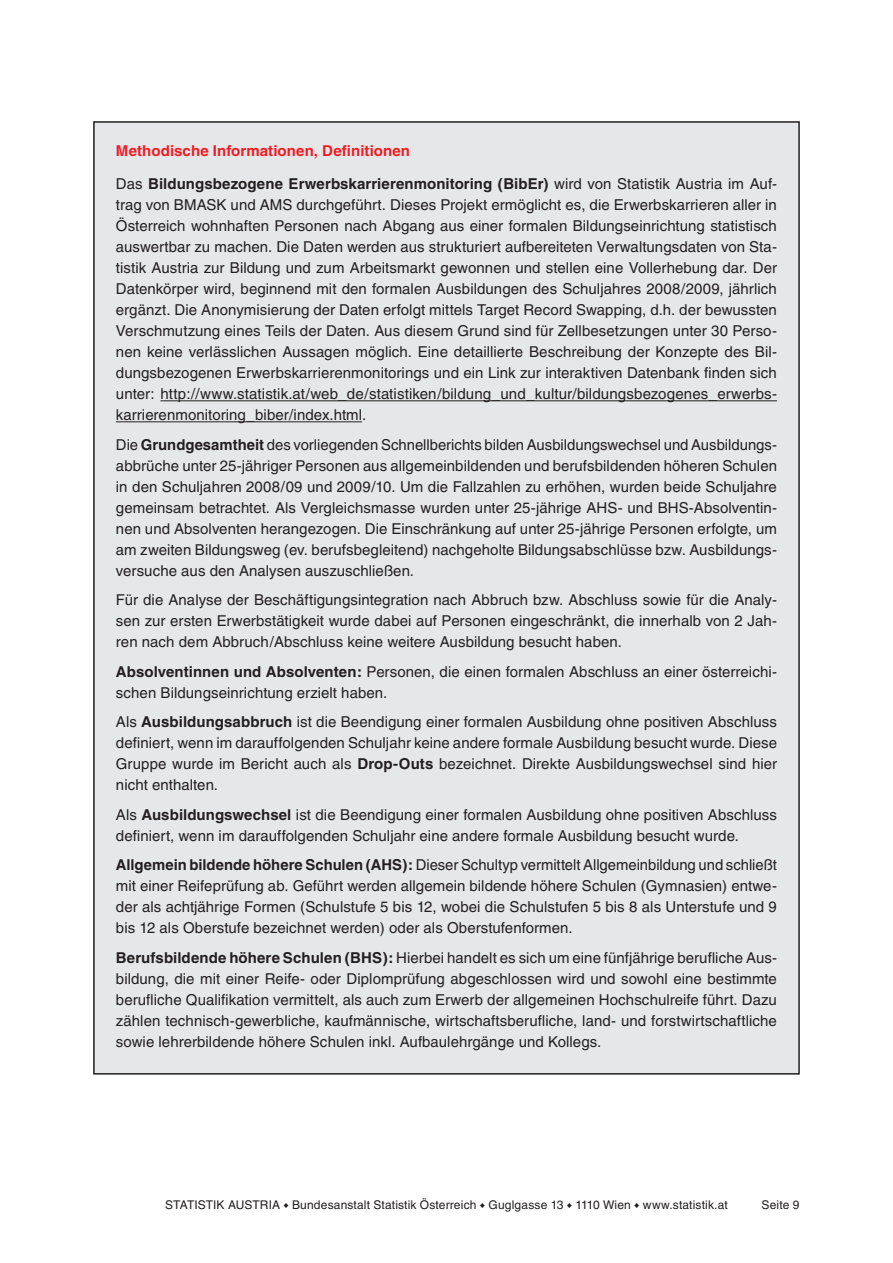
<style>
.page{position:relative;width:893px;height:1263px;background:#fff}
.page>*{position:absolute;margin:0;border:0;box-sizing:border-box;transform-origin:0 0}
.t1{font:15px/21px "Helvetica";letter-spacing:.005em;color:#231f20;text-align:justify}
.t2{font:700 15px "Helvetica";letter-spacing:.005em;color:#ee1d23}
.t3{font:12px "Helvetica";letter-spacing:.01em;color:#231f20}
.s1{font-weight:700}
.s2{font-family:"Arial";font-size:8.4px}
</style>
<div class="page">
<div style="left:94px;top:122px;width:705px;height:952px;background:#e6e7e9"></div>
<hr style="left:160px;top:400px;width:617px;height:1px;background:#231f20">
<hr style="left:116px;top:421px;width:246px;height:1px;background:#231f20">
<p class="t2" style="left:116px;top:141px;width:296px">Methodische Informationen, Definitionen</p>
<p class="t1" style="left:116px;top:173px;width:663px">Das <span class="s1">Bildungsbezogene Erwerbskarrierenmonitoring (BibEr)</span> wird von Statistik Austria im Auf&shy;trag von BMASK und AMS durchgeführt. Dieses Projekt ermöglicht es, die Erwerbskarrieren aller in Österreich wohnhaften Personen nach Abgang aus einer formalen Bildungseinrichtung statistisch auswertbar zu machen. Die Daten werden aus strukturiert aufbereiteten Verwaltungsdaten von Sta&shy;tistik Austria zur Bildung und zum Arbeitsmarkt gewonnen und stellen eine Vollerhebung dar. Der Datenkörper wird, beginnend mit den formalen Ausbildungen des Schuljahres 2008/2009, jährlich ergänzt. Die Anonymisierung der Daten erfolgt mittels Target Record Swapping, d.h. der bewussten Verschmutzung eines Teils der Daten. Aus diesem Grund sind für Zellbesetzungen unter 30 Perso&shy;nen keine verlässlichen Aussagen möglich. Eine detaillierte Beschreibung der Konzepte des Bil&shy;dungsbezogenen Erwerbskarrierenmonitorings und ein Link zur interaktiven Datenbank finden sich unter: http://www.statistik.at/web_de/statistiken/bildung_und_kultur/bildungsbezogenes_erwerbs&shy;karrierenmonitoring_biber/index.html.</p>
<p class="t1" style="left:116px;top:434px;width:663px">Die <span class="s1">Grundgesamtheit</span> des vorliegenden Schnellberichts bilden Ausbildungswechsel und Ausbildungs&shy;abbrüche unter 25-jähriger Personen aus allgemeinbildenden und berufsbildenden höheren Schulen in den Schuljahren 2008/09 und 2009/10. Um die Fallzahlen zu erhöhen, wurden beide Schuljahre gemeinsam betrachtet. Als Vergleichsmasse wurden unter 25-jährige AHS- und BHS-Absolventin&shy;nen und Absolventen herangezogen. Die Einschränkung auf unter 25-jährige Personen erfolgte, um am zweiten Bildungsweg (ev. berufsbegleitend) nachgeholte Bildungsabschlüsse bzw. Ausbildungs&shy;versuche aus den Analysen auszuschließen.</p>
<p class="t1" style="left:116px;top:589px;width:663px">Für die Analyse der Beschäftigungsintegration nach Abbruch bzw. Abschluss sowie für die Analy&shy;sen zur ersten Erwerbstätigkeit wurde dabei auf Personen eingeschränkt, die innerhalb von 2 Jah&shy;ren nach dem Abbruch/Abschluss keine weitere Ausbildung besucht haben.</p>
<p class="t1" style="left:116px;top:661px;width:663px"><span class="s1">Absolventinnen und Absolventen:</span> Personen, die einen formalen Abschluss an einer österreichi&shy;schen Bildungseinrichtung erzielt haben.</p>
<p class="t1" style="left:116px;top:712px;width:663px">Als <span class="s1">Ausbildungsabbruch</span> ist die Beendigung einer formalen Ausbildung ohne positiven Abschluss definiert, wenn im darauffolgenden Schuljahr keine andere formale Ausbildung besucht wurde. Diese Gruppe wurde im Bericht auch als <span class="s1">Drop-Outs</span> bezeichnet. Direkte Ausbildungswechsel sind hier nicht enthalten.</p>
<p class="t1" style="left:116px;top:804px;width:663px">Als <span class="s1">Ausbildungswechsel</span> ist die Beendigung einer formalen Ausbildung ohne positiven Abschluss definiert, wenn im darauffolgenden Schuljahr eine andere formale Ausbildung besucht wurde.</p>
<p class="t1" style="left:116px;top:855px;width:663px"><span class="s1">Allgemein bildende höhere Schulen (AHS):</span> Dieser Schultyp vermittelt Allgemeinbildung und schließt mit einer Reifeprüfung ab. Geführt werden allgemein bildende höhere Schulen (Gymnasien) entwe&shy;der als achtjährige Formen (Schulstufe 5 bis 12, wobei die Schulstufen 5 bis 8 als Unterstufe und 9 bis 12 als Oberstufe bezeichnet werden) oder als Oberstufenformen.</p>
<p class="t1" style="left:116px;top:947px;width:663px"><span class="s1">Berufsbildende höhere Schulen (BHS):</span> Hierbei handelt es sich um eine fünfjährige berufliche Aus&shy;bildung, die mit einer Reife- oder Diplomprüfung abgeschlossen wird und sowohl eine bestimmte berufliche Qualifikation vermittelt, als auch zum Erwerb der allgemeinen Hochschulreife führt. Dazu zählen technisch-gewerbliche, kaufmännische, wirtschaftsberufliche, land- und forstwirtschaftliche sowie lehrerbildende höhere Schulen inkl. Aufbaulehrgänge und Kollegs.</p>
<p class="t3" style="left:165px;top:1198px;width:564px">STATISTIK AUSTRIA <span class="s2">♦</span> Bundesanstalt Statistik Österreich <span class="s2">♦</span> Guglgasse 13 <span class="s2">♦</span> 1110 Wien <span class="s2">♦</span> www.statistik.at</p>
<p class="t3" style="left:762px;top:1198px;width:39px">Seite 9</p>
</div>
